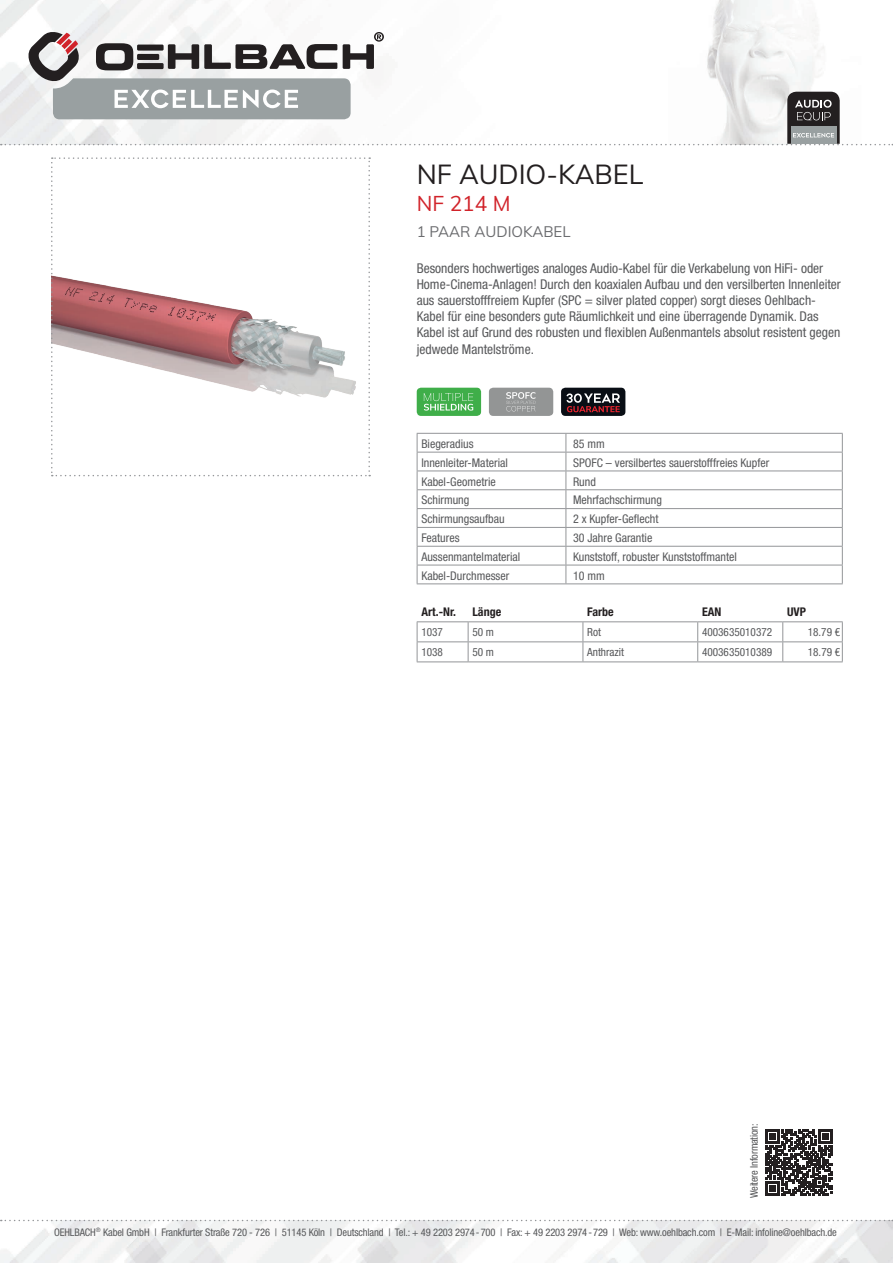
<style>
.page{position:relative;width:893px;height:1263px;background:#fff}
.page>*{position:absolute;margin:0;border:0;box-sizing:border-box;transform-origin:0 0}
.t1{font:27px "Muli";color:#231f20}
.t2{font:21px "Muli";color:#d1232a}
.t3{font:15px "Muli";color:#6c6d70}
.t4{font:condensed 13.5px/16.2px "Helvetica Neue LTW1 G";color:#57585a}
.t5{font:condensed 12px "Helvetica Neue LTW1 G";color:#57585a}
.t6{font:700 condensed 12px "Helvetica Neue LTW1 G";color:#231f20}
.t7{font:condensed 11.25px "Helvetica Neue LTW1 G";color:#57585a}
.t8{font:condensed 10.5px "Helvetica Neue LTW1 G";letter-spacing:-.01em;color:#57585a}
</style>
<div class="page">
<img style="left:0;top:1220px;width:893px;height:43px">
<img style="left:0;top:0;width:818px;height:145px">
<svg style="left:1px;top:1220px;width:892px;height:1px"></svg>
<svg style="left:51px;top:157px;width:319px;height:319px"></svg>
<div style="left:417px;top:388px;width:64px;height:28px;background:#3fae49;border-radius:4px"></div>
<svg style="left:424px;top:393px;width:49px;height:18px"></svg>
<div style="left:489px;top:388px;width:64px;height:28px;background:#939595;border-radius:4px"></div>
<svg style="left:506px;top:392px;width:30px;height:19px"></svg>
<div style="left:561px;top:388px;width:64px;height:28px;background:#090e15;border-radius:4px"></div>
<svg style="left:566px;top:393px;width:54px;height:19px"></svg>
<svg style="left:766px;top:1129px;width:66px;height:67px"></svg>
<svg style="left:1px;top:31px;width:892px;height:114px"></svg>
<svg style="left:417px;top:622px;width:426px;height:39px"></svg>
<hr style="left:417px;top:661px;width:51px;height:1px;background:#939598">
<hr style="left:468px;top:661px;width:115px;height:1px;background:#939598">
<hr style="left:583px;top:661px;width:115px;height:1px;background:#939598">
<hr style="left:698px;top:661px;width:85px;height:1px;background:#939598">
<hr style="left:783px;top:661px;width:60px;height:1px;background:#939598">
<hr style="left:417px;top:621px;width:51px;height:1px;background:#939598">
<hr style="left:468px;top:621px;width:115px;height:1px;background:#939598">
<hr style="left:583px;top:621px;width:115px;height:1px;background:#939598">
<hr style="left:698px;top:621px;width:85px;height:1px;background:#939598">
<hr style="left:783px;top:621px;width:60px;height:1px;background:#939598">
<svg style="left:417px;top:433px;width:426px;height:150px"></svg>
<hr style="left:417px;top:583px;width:149px;height:1px;background:#939598">
<hr style="left:566px;top:583px;width:277px;height:1px;background:#939598">
<h1 class="t1" style="left:417px;top:155px;width:228px">NF AUDIO-KABEL</h1>
<h2 class="t2" style="left:417px;top:188px;width:96px">NF 214 M</h2>
<p class="t3" style="left:417px;top:221px;width:155px">1 PAAR AUDIOKABEL</p>
<p class="t4" style="left:417px;top:260px;width:426px">Besonders hochwertiges analoges Audio-Kabel für die Verkabelung von HiFi- oder Home-Cinema-Anlagen! Durch den koaxialen Aufbau und den versilberten Innenleiter aus sauerstofffreiem Kupfer (SPC = silver plated copper) sorgt dieses Oehlbach-Kabel für eine besonders gute Räumlichkeit und eine überragende Dynamik. Das Kabel ist auf Grund des robusten und flexiblen Außenmantels absolut resistent gegen jedwede Mantelströme.</p>
<p class="t5" style="left:421px;top:437px;width:54px">Biegeradius</p>
<p class="t5" style="left:573px;top:437px;width:33px">85 mm</p>
<p class="t5" style="left:421px;top:455px;width:88px">Innenleiter-Material</p>
<p class="t5" style="left:573px;top:455px;width:198px">SPOFC – versilbertes sauerstofffreies Kupfer</p>
<p class="t5" style="left:421px;top:474px;width:76px">Kabel-Geometrie</p>
<p class="t5" style="left:573px;top:474px;width:24px">Rund</p>
<p class="t5" style="left:421px;top:493px;width:49px">Schirmung</p>
<p class="t5" style="left:573px;top:493px;width:90px">Mehrfachschirmung</p>
<p class="t5" style="left:421px;top:512px;width:85px">Schirmungsaufbau</p>
<p class="t5" style="left:573px;top:512px;width:87px">2 x Kupfer-Geflecht</p>
<p class="t5" style="left:421px;top:531px;width:40px">Features</p>
<p class="t5" style="left:573px;top:531px;width:81px">30 Jahre Garantie</p>
<p class="t5" style="left:421px;top:549px;width:100px">Aussenmantelmaterial</p>
<p class="t5" style="left:573px;top:549px;width:165px">Kunststoff, robuster Kunststoffmantel</p>
<p class="t5" style="left:421px;top:568px;width:89px">Kabel-Durchmesser</p>
<p class="t5" style="left:573px;top:568px;width:33px">10 mm</p>
<p class="t6" style="left:421px;top:604px;width:36px">Art.-Nr.</p>
<p class="t6" style="left:472px;top:604px;width:30px">Länge</p>
<p class="t6" style="left:587px;top:604px;width:28px">Farbe</p>
<p class="t6" style="left:702px;top:604px;width:21px">EAN</p>
<p class="t6" style="left:787px;top:604px;width:20px">UVP</p>
<p class="t7" style="left:421px;top:625px;width:23px">1037</p>
<p class="t7" style="left:472px;top:625px;width:23px">50 m</p>
<p class="t7" style="left:587px;top:625px;width:15px">Rot</p>
<p class="t7" style="left:702px;top:625px;width:72px">4003635010372</p>
<p class="t7" style="left:808px;top:625px;width:34px">18.79 €</p>
<p class="t7" style="left:421px;top:645px;width:23px">1038</p>
<p class="t7" style="left:472px;top:645px;width:23px">50 m</p>
<p class="t7" style="left:587px;top:645px;width:38px">Anthrazit</p>
<p class="t7" style="left:702px;top:645px;width:72px">4003635010389</p>
<p class="t7" style="left:808px;top:645px;width:34px">18.79 €</p>
<p class="t8" style="left:748px;top:1198px;width:76px;rotate:-90deg">Weitere Information:</p>
<p class="t8" style="left:54px;top:1226px;width:784px">OEHLBACH<sup>®</sup> Kabel GmbH | Frankfurter Straße 720 - 726 | 51145 Köln | Deutschland | Tel.: + 49 2203 2974-700 | Fax: + 49 2203 2974-729 | Web: www.oehlbach.com | E-Mail: infoline@oehlbach.de</p>
</div>
